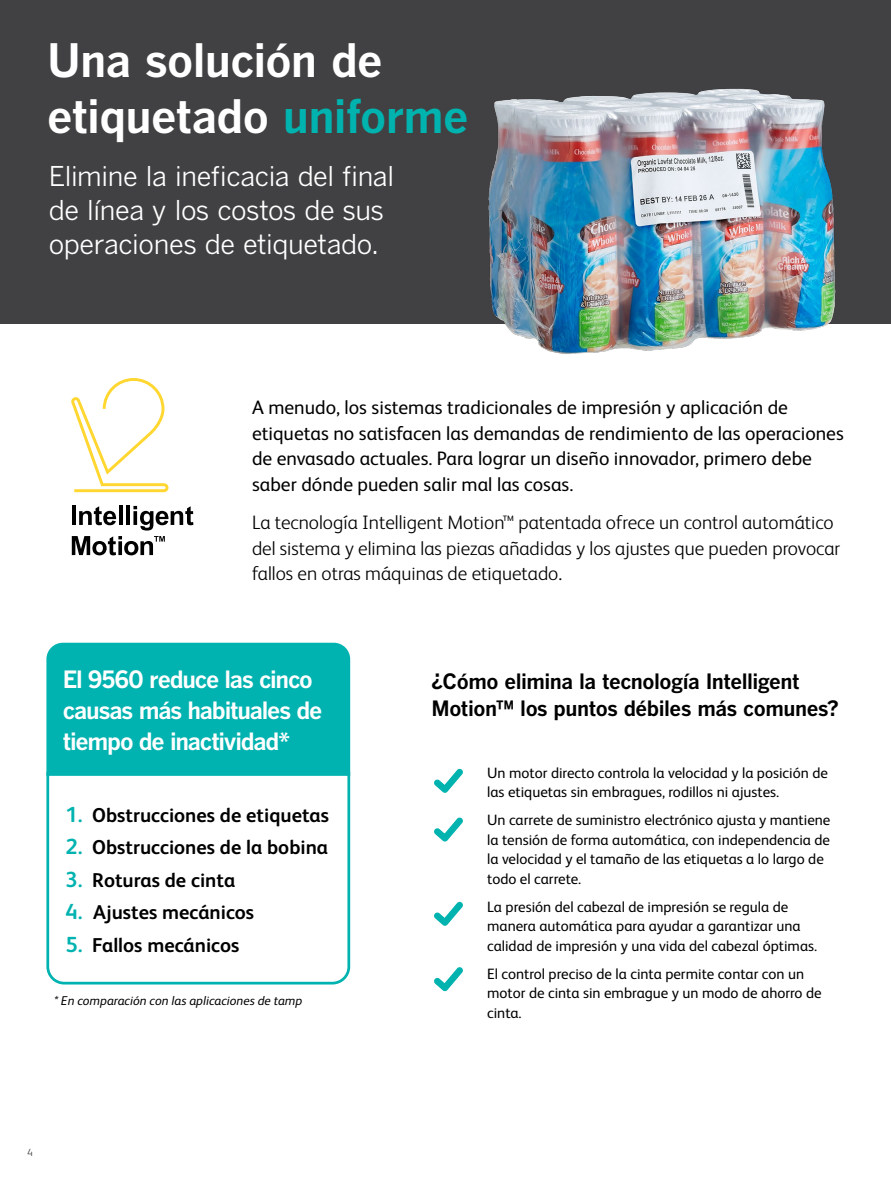
<style>
.page{position:relative;width:891px;height:1188px;background:#fff}
.page>*{position:absolute;margin:0;border:0;box-sizing:border-box;transform-origin:0 0}
.t1{font:700 45.75px/55.8px "Benton Gothic";letter-spacing:-.02em;color:#fff}
.t2{font:27.15px/33.9px "Benton Gothic";letter-spacing:-.02em;color:#fff}
.t3{font:700 23.7px/30.9px "Benton Gothic";letter-spacing:-.05em;color:#fff}
.t4{font:700 21px/27px "Benton Gothic";letter-spacing:-.025em;color:#000}
.t5{font:700 20.1px "FS Albert Pro";color:#000}
.t6{font:19.5px/25.5px "FS Albert Pro";color:#000}
.t7{font:300 19.5px/25.5px "FS Albert Pro";color:#000}
.t8{font:15px/19.5px "FS Albert Pro";color:#000}
.t9{font:italic 12.75px "FS Albert Pro";color:#000}
.t10{font:300 10.5px "FS Albert Pro";color:#414042}
.s1{color:#00b3af}
.s2{font-size:21.9px;color:#00b3b0}
</style>
<div class="page">
<div style="left:0;top:0;width:891px;height:324px;background:#414042"></div>
<svg style="left:46px;top:770px;width:305px;height:215px"></svg>
<div style="left:46px;top:643px;width:304px;height:133px;background:#00b3b0"></div>
<svg style="left:71px;top:378px;width:97px;height:114px"></svg>
<svg style="left:72px;top:506px;width:121px;height:49px"></svg>
<svg style="left:434px;top:768px;width:29px;height:25px"></svg>
<svg style="left:434px;top:817px;width:29px;height:25px"></svg>
<svg style="left:434px;top:901px;width:29px;height:25px"></svg>
<svg style="left:434px;top:967px;width:29px;height:25px"></svg>
<img style="left:488px;top:88px;width:348px;height:266px">
<h1 class="t1" style="left:47px;top:33px;width:423px">Una solución de etiquetado <span class="s1">uniforme</span></h1>
<h2 class="t2" style="left:49px;top:160px;width:347px">Elimine la ineficacia del final de línea y los costos de sus operaciones de etiquetado.</h2>
<p class="t6" style="left:252px;top:393px;width:593px">A menudo, los sistemas tradicionales de impresión y aplicación de etiquetas no satisfacen las demandas de rendimiento de las operaciones de envasado actuales. Para lograr un diseño innovador, primero debe saber dónde pueden salir mal las cosas.</p>
<h3 class="t7" style="left:252px;top:508px;width:590px">La tecnología Intelligent Motion™ patentada ofrece un control automático del sistema y elimina las piezas añadidas y los ajustes que pueden provocar fallos en otras máquinas de etiquetado.</h3>
<h3 class="t3" style="left:63px;top:664px;width:261px">El 9560 reduce las cinco causas más habituales de tiempo de inactividad*</h3>
<h3 class="t5" style="left:66px;top:801px;width:265px"><span class="s2">1.</span> Obstrucciones de etiquetas</h3>
<h3 class="t5" style="left:66px;top:833px;width:264px"><span class="s2">2.</span> Obstrucciones de la bobina</h3>
<h3 class="t5" style="left:66px;top:866px;width:171px"><span class="s2">3.</span> Roturas de cinta</h3>
<h3 class="t5" style="left:66px;top:898px;width:190px"><span class="s2">4.</span> Ajustes mecánicos</h3>
<h3 class="t5" style="left:66px;top:930px;width:175px"><span class="s2">5.</span> Fallos mecánicos</h3>
<p class="t9" style="left:54px;top:992px;width:250px">* En comparación con las aplicaciones de tamp</p>
<h3 class="t4" style="left:432px;top:669px;width:409px">¿Cómo elimina la tecnología Intelligent<br>Motion™ los puntos débiles más comunes?</h3>
<p class="t8" style="left:487px;top:762px;width:342px">Un motor directo controla la velocidad y la posición de las etiquetas sin embragues, rodillos ni ajustes.</p>
<p class="t8" style="left:487px;top:809px;width:345px">Un carrete de suministro electrónico ajusta y mantiene la tensión de forma automática, con independencia de la velocidad y el tamaño de las etiquetas a lo largo de todo el carrete.</p>
<p class="t8" style="left:487px;top:896px;width:332px">La presión del cabezal de impresión se regula de manera automática para ayudar a garantizar una calidad de impresión y una vida del cabezal óptimas.</p>
<p class="t8" style="left:487px;top:963px;width:336px">El control preciso de la cinta permite contar con un motor de cinta sin embrague y un modo de ahorro de cinta.</p>
<p class="t10" style="left:27px;top:1145px;width:7px">4</p>
</div>
